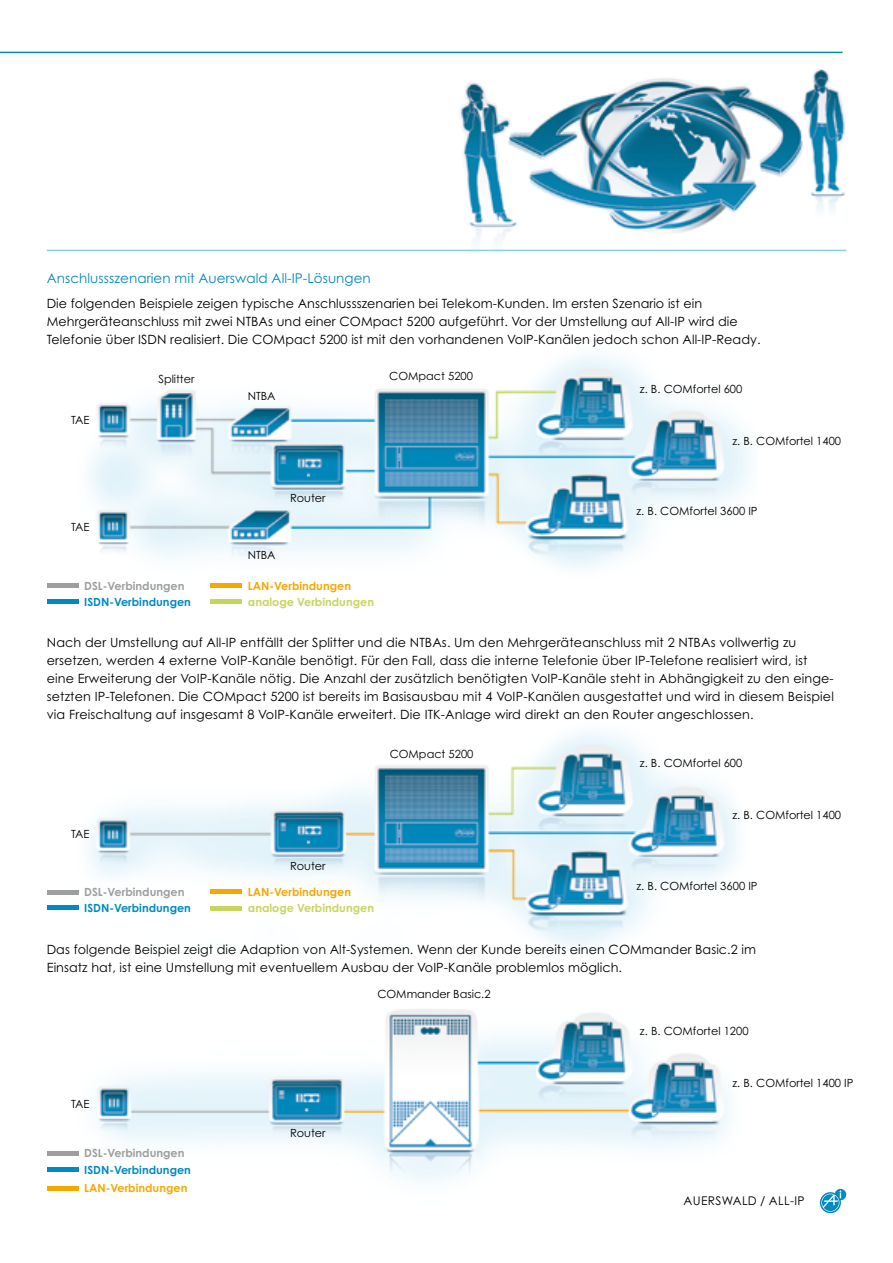
<style>
.page{position:relative;width:893px;height:1263px;background:#fff}
.page>*{position:absolute;margin:0;border:0;box-sizing:border-box;transform-origin:0 0}
.t1{font:13.5px "Century Gothic Pro";letter-spacing:.005em;color:#008ac2}
.t2{font:12.75px/18px "Century Gothic Pro";letter-spacing:.01em;color:#000}
.t3{font:12px "Century Gothic Pro";letter-spacing:.03em;color:#000}
.t4{font:11.25px "Century Gothic Pro";color:#000}
.t5{font:700 11.25px "Century Gothic Pro";color:#008ac2}
.t6{font:700 11.25px "Century Gothic Pro";color:#9c9e9f}
.t7{font:700 11.25px "Century Gothic Pro";color:#f7a800}
.t8{font:700 11.25px "Century Gothic Pro";color:#c7d55d}
</style>
<div class="page">
<img style="left:78px;top:356px;width:672px;height:232px">
<div style="left:47px;top:583px;width:31px;height:5px;background:#9c9e9f"></div>
<div style="left:47px;top:599px;width:31px;height:5px;background:#008ac2"></div>
<div style="left:210px;top:599px;width:32px;height:5px;background:#c7d55d"></div>
<div style="left:210px;top:583px;width:32px;height:5px;background:#f7a800"></div>
<img style="left:77px;top:1009px;width:654px;height:182px">
<img style="left:77px;top:732px;width:662px;height:215px">
<hr style="left:47px;top:890px;width:31px;height:4px;background:#9c9e9f">
<hr style="left:47px;top:906px;width:31px;height:4px;background:#008ac2">
<hr style="left:210px;top:906px;width:32px;height:4px;background:#c7d55d">
<hr style="left:210px;top:890px;width:32px;height:4px;background:#f7a800">
<img style="left:427px;top:69px;width:420px;height:183px">
<svg style="left:835px;top:1189px;width:11px;height:11px"></svg>
<svg style="left:820px;top:1192px;width:21px;height:21px"></svg>
<svg style="left:821px;top:1190px;width:20px;height:22px"></svg>
<hr style="left:0;top:52px;width:843px;height:1px;background:#008ac2">
<hr style="left:47px;top:250px;width:799px;height:1px;background:#84d0f0">
<hr style="left:47px;top:1151px;width:31px;height:4px;background:#9c9e9f">
<hr style="left:47px;top:1186px;width:31px;height:4px;background:#f7a800">
<hr style="left:47px;top:1168px;width:31px;height:4px;background:#008ac2">
<p class="t1" style="left:47px;top:269px;width:326px">Anschlussszenarien mit Auerswald All-IP-Lösungen</p>
<p class="t2" style="left:47px;top:294px;width:715px">Die folgenden Beispiele zeigen typische Anschlussszenarien bei Telekom-Kunden. Im ersten Szenario ist ein<br>Mehrgeräteanschluss mit zwei NTBAs und einer COMpact 5200 aufgeführt. Vor der Umstellung auf All-IP wird die<br>Telefonie über ISDN realisiert. Die COMpact 5200 ist mit den vorhandenen VoIP-Kanälen jedoch schon All-IP-Ready.</p>
<p class="t4" style="left:158px;top:372px;width:38px">Splitter</p>
<p class="t4" style="left:389px;top:369px;width:85px">COMpact 5200</p>
<p class="t4" style="left:71px;top:413px;width:20px">TAE</p>
<p class="t4" style="left:71px;top:520px;width:20px">TAE</p>
<p class="t4" style="left:248px;top:389px;width:29px">NTBA</p>
<p class="t4" style="left:290px;top:491px;width:37px">Router</p>
<p class="t4" style="left:248px;top:548px;width:29px">NTBA</p>
<p class="t7" style="left:248px;top:578px;width:105px">LAN-Verbindungen</p>
<p class="t6" style="left:84px;top:579px;width:102px">DSL-Verbindungen</p>
<p class="t5" style="left:84px;top:594px;width:108px">ISDN-Verbindungen</p>
<p class="t8" style="left:248px;top:594px;width:128px">analoge Verbindungen</p>
<p class="t4" style="left:640px;top:382px;width:104px">z. B. COMfortel 600</p>
<p class="t4" style="left:732px;top:434px;width:110px">z. B. COMfortel 1400</p>
<p class="t4" style="left:636px;top:504px;width:122px">z. B. COMfortel 3600 IP</p>
<p class="t2" style="left:47px;top:633px;width:789px">Nach der Umstellung auf All-IP entfällt der Splitter und die NTBAs. Um den Mehrgeräteanschluss mit 2 NTBAs vollwertig zu ersetzen, werden 4 externe VoIP-Kanäle benötigt. Für den Fall, dass die interne Telefonie über IP-Telefone realisiert wird, ist eine Erweiterung der VoIP-Kanäle nötig. Die Anzahl der zusätzlich benötigten VoIP-Kanäle steht in Abhängigkeit zu den einge&shy;setzten IP-Telefonen. Die COMpact 5200 ist bereits im Basisausbau mit 4 VoIP-Kanälen ausgestattet und wird in diesem Beispiel via Freischaltung auf insgesamt 8 VoIP-Kanäle erweitert. Die ITK-Anlage wird direkt an den Router angeschlossen.</p>
<p class="t4" style="left:390px;top:747px;width:85px">COMpact 5200</p>
<p class="t4" style="left:71px;top:827px;width:20px">TAE</p>
<p class="t4" style="left:290px;top:859px;width:37px">Router</p>
<p class="t7" style="left:248px;top:885px;width:105px">LAN-Verbindungen</p>
<p class="t6" style="left:84px;top:885px;width:102px">DSL-Verbindungen</p>
<p class="t5" style="left:84px;top:901px;width:108px">ISDN-Verbindungen</p>
<p class="t8" style="left:248px;top:901px;width:128px">analoge Verbindungen</p>
<p class="t4" style="left:640px;top:756px;width:104px">z. B. COMfortel 600</p>
<p class="t4" style="left:732px;top:808px;width:110px">z. B. COMfortel 1400</p>
<p class="t4" style="left:636px;top:879px;width:122px">z. B. COMfortel 3600 IP</p>
<p class="t2" style="left:47px;top:940px;width:711px">Das folgende Beispiel zeigt die Adaption von Alt-Systemen. Wenn der Kunde bereits einen COMmander Basic.2 im<br>Einsatz hat, ist eine Umstellung mit eventuellem Ausbau der VoIP-Kanäle problemlos möglich.</p>
<p class="t4" style="left:71px;top:1097px;width:20px">TAE</p>
<p class="t6" style="left:84px;top:1146px;width:102px">DSL-Verbindungen</p>
<p class="t7" style="left:84px;top:1181px;width:105px">LAN-Verbindungen</p>
<p class="t5" style="left:84px;top:1163px;width:108px">ISDN-Verbindungen</p>
<p class="t4" style="left:377px;top:987px;width:115px">COMmander Basic.2</p>
<p class="t4" style="left:290px;top:1126px;width:37px">Router</p>
<p class="t4" style="left:640px;top:1024px;width:110px">z. B. COMfortel 1200</p>
<p class="t4" style="left:732px;top:1076px;width:122px">z. B. COMfortel 1400 IP</p>
<p class="t3" style="left:683px;top:1194px;width:122px">AUERSWALD / ALL-IP</p>
</div>
